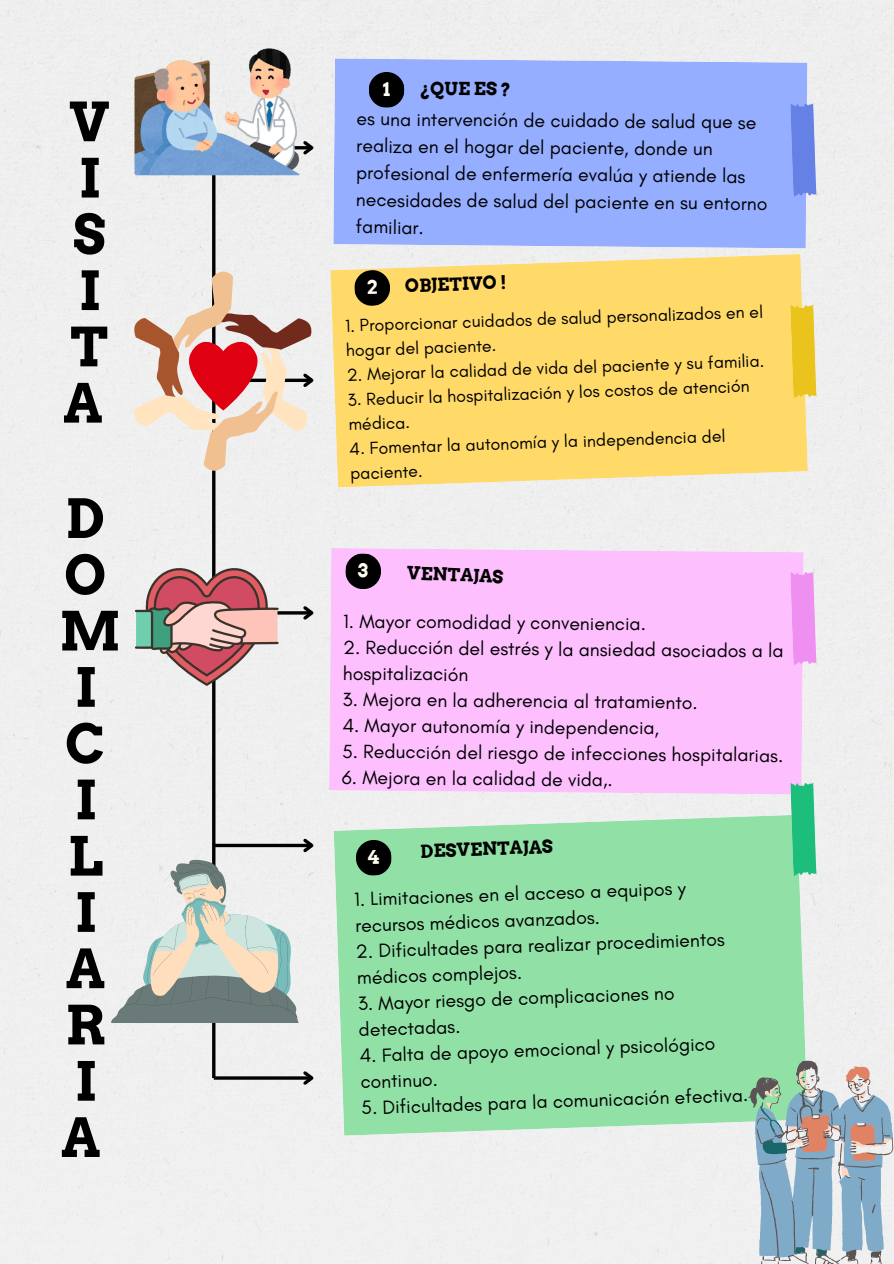
<style>
.page{position:relative;width:894px;height:1264px;background:#fff}
.page>*{position:absolute;margin:0;border:0;box-sizing:border-box;transform-origin:0 0}
.t1{font:700 53.7px/56.2px "Arvo";color:#000}
.t2{font:19.5px/27.3px "Glacial Indifference";color:#000}
.t3{font:700 18px "Arvo";color:#000}
.t4{font:17.7px/24.6px "Glacial Indifference";color:#000}
</style>
<div class="page">
<div style="left:0;top:0;width:893px;height:1263px;background:#efefef"></div>
<div style="left:333px;top:58px;width:474px;height:190px;background:#96aeff"></div>
<div style="left:329px;top:548px;width:474px;height:246px;background:#febfff"></div>
<svg style="left:330px;top:254px;width:477px;height:233px;background:#fddb73"></svg>
<div style="left:333px;top:814px;width:474px;height:321px;background:#91e1a7"></div>
<div style="left:368px;top:72px;width:36px;height:36px;background:#000;border-radius:50%"></div>
<hr style="left:212px;top:149px;width:3px;height:928px;background:#000">
<hr style="left:214px;top:146px;width:98px;height:3px;background:#000">
<svg style="left:300px;top:138px;width:17px;height:19px"></svg>
<hr style="left:214px;top:611px;width:98px;height:3px;background:#000">
<svg style="left:300px;top:603px;width:17px;height:19px"></svg>
<hr style="left:214px;top:1076px;width:98px;height:3px;background:#000">
<svg style="left:300px;top:1068px;width:17px;height:19px"></svg>
<svg style="left:790px;top:304px;width:26px;height:94px;background:#ecc833"></svg>
<svg style="left:790px;top:782px;width:26px;height:94px;background:#3ac38b"></svg>
<svg style="left:790px;top:103px;width:26px;height:94px;background:#728ce9"></svg>
<svg style="left:790px;top:571px;width:26px;height:94px;background:#f09af2"></svg>
<svg style="left:748px;top:1060px;width:145px;height:203px"></svg>
<img style="left:134px;top:48px;width:165px;height:127px">
<svg style="left:133px;top:271px;width:184px;height:200px"></svg>
<svg style="left:135px;top:566px;width:143px;height:119px"></svg>
<svg style="left:111px;top:835px;width:206px;height:188px"></svg>
<svg style="left:354px;top:270px;width:36px;height:36px"></svg>
<svg style="left:345px;top:553px;width:36px;height:36px"></svg>
<svg style="left:355px;top:839px;width:37px;height:36px"></svg>
<p class="t1" style="left:63px;top:94px;width:48px">V<br>I<br>S<br>I<br>T<br>A</p>
<p class="t1" style="left:59px;top:490px;width:63px">D<br>O<br>M<br>I<br>C<br>I<br>L<br>I<br>A<br>R<br>I<br>A</p>
<p class="t3" style="left:420px;top:77px;width:92px;rotate:1deg">¿QUE ES ?</p>
<p class="t2" style="left:357px;top:103px;width:414px;rotate:1deg">es una intervención de cuidado de salud que se realiza en el hogar del paciente, donde un profesional de enfermería evalúa y atiende las necesidades de salud del paciente en su entorno familiar.</p>
<p class="t3" style="left:404px;top:275px;width:103px;rotate:-2deg">OBJETIVO !</p>
<p class="t4" style="left:344px;top:313px;width:419px;rotate:-2deg">1. Proporcionar cuidados de salud personalizados en el hogar del paciente.</p>
<p class="t4" style="left:346px;top:362px;width:419px;rotate:-2deg">2. Mejorar la calidad de vida del paciente y su familia.</p>
<h2 class="t4" style="left:347px;top:387px;width:403px;rotate:-2deg">3. Reducir la hospitalización y los costos de atención médica.</h2>
<p class="t4" style="left:349px;top:436px;width:377px;rotate:-2deg">4. Fomentar la autonomía y la independencia del paciente.</p>
<p class="t3" style="left:407px;top:562px;width:98px;rotate:2deg">VENTAJAS</p>
<p class="t2" style="left:343px;top:605px;width:304px;rotate:1deg">1. Mayor comodidad y conveniencia.</p>
<p class="t2" style="left:343px;top:631px;width:442px;rotate:1deg">2. Reducción del estrés y la ansiedad asociados a la hospitalización</p>
<p class="t2" style="left:343px;top:683px;width:356px;rotate:1deg">3. Mejora en la adherencia al tratamiento.</p>
<h2 class="t2" style="left:342px;top:710px;width:318px;rotate:1deg">4. Mayor autonomía y independencia,</h2>
<p class="t2" style="left:342px;top:735px;width:442px;rotate:1deg">5. Reducción del riesgo de infecciones hospitalarias.</p>
<p class="t2" style="left:342px;top:762px;width:272px;rotate:1deg">6. Mejora en la calidad de vida,.</p>
<p class="t3" style="left:420px;top:840px;width:134px;rotate:-2deg">DESVENTAJAS</p>
<p class="t2" style="left:353px;top:886px;width:333px;line-height:26.1px;rotate:-2deg">1. Limitaciones en el acceso a equipos y recursos médicos avanzados.</p>
<p class="t2" style="left:355px;top:938px;width:370px;line-height:26px;rotate:-2deg">2. Dificultades para realizar procedimientos médicos complejos.</p>
<p class="t2" style="left:357px;top:990px;width:318px;line-height:26px;rotate:-2deg">3. Mayor riesgo de complicaciones no detectadas.</p>
<p class="t2" style="left:359px;top:1042px;width:357px;line-height:26px;rotate:-2deg">4. Falta de apoyo emocional y psicológico continuo.</p>
<p class="t2" style="left:361px;top:1093px;width:388px;rotate:-2deg">5. Dificultades para la comunicación efectiva.</p>
</div>
